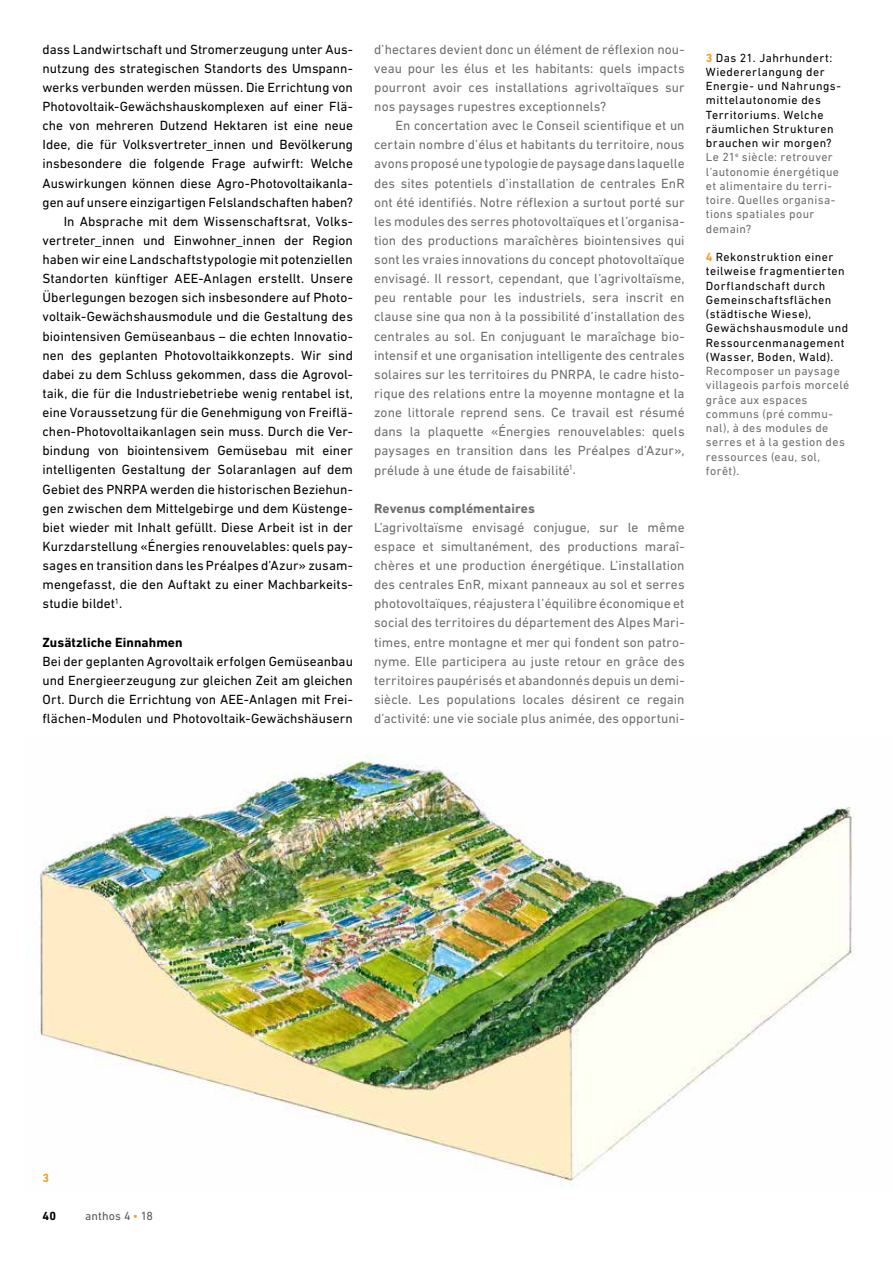
<style>
.page{position:relative;width:893px;height:1263px;background:#fff}
.page>*{position:absolute;margin:0;border:0;box-sizing:border-box;transform-origin:0 0}
.t1{font:13.5px/19.2px "DIN Next LT Pro";letter-spacing:.005em;color:#6e6e6e;text-align:justify}
.t2{font:13.5px/19.2px "DIN Next LT Pro";letter-spacing:.005em;color:#000;text-align:justify}
.t3{font:700 13.5px "DIN Next LT Pro";letter-spacing:.01em;color:#6e6e6e}
.t4{font:700 13.5px "DIN Next LT Pro";letter-spacing:.005em;color:#000}
.t5{font:12px/14.2px "DIN Next LT Pro";letter-spacing:.04em;color:#000}
.t6{font:12px/14.2px "DIN Next LT Pro";letter-spacing:.03em;color:#6e6e6e}
.t7{font:12px "DIN Next LT Pro";letter-spacing:.01em;color:#565655}
.t8{font:700 12px "DIN Next LT Pro";color:#000}
.t9{font:700 12px "DIN Next LT Pro";color:#f59b2b}
.s1{font-weight:700;color:#f59b2b}
.s2{color:#6e6e6e}
.s3{color:#f59b2b}
</style>
<div class="page">
<img style="left:38px;top:755px;width:817px;height:432px">
<p class="t2" style="left:43px;top:39px;width:312px">dass Landwirtschaft und Stromerzeugung unter Aus-</p>
<p class="t2" style="left:43px;top:58px;width:312px">nutzung des strategischen Standorts des Umspann-</p>
<p class="t2" style="left:43px;top:77px;width:312px">werks verbunden werden müssen. Die Errichtung von</p>
<p class="t2" style="left:43px;top:97px;width:312px">Photovoltaik-Gewächshauskomplexen auf einer Flä-</p>
<p class="t2" style="left:43px;top:116px;width:312px">che von mehreren Dutzend Hektaren ist eine neue</p>
<p class="t2" style="left:43px;top:135px;width:312px">Idee, die für Volksvertreter_innen und Bevölkerung</p>
<p class="t2" style="left:43px;top:154px;width:312px">insbesondere die folgende Frage aufwirft: Welche</p>
<p class="t2" style="left:43px;top:173px;width:312px">Auswirkungen können diese Agro-Photovoltaikanla-</p>
<p class="t2" style="left:43px;top:192px;width:312px">gen auf unsere einzigartigen Felslandschaften haben?</p>
<p class="t2" style="left:64px;top:211px;width:291px">In Absprache mit dem Wissenschaftsrat, Volks-</p>
<p class="t2" style="left:43px;top:231px;width:312px">vertreter_innen und Einwohner_innen der Region</p>
<p class="t2" style="left:43px;top:250px;width:312px">haben wir eine Landschaftstypologie mit potenziellen</p>
<p class="t2" style="left:43px;top:269px;width:312px">Standorten künftiger AEE-Anlagen erstellt. Unsere</p>
<p class="t2" style="left:43px;top:288px;width:312px">Überlegungen bezogen sich insbesondere auf Photo-</p>
<p class="t2" style="left:43px;top:307px;width:312px">voltaik-Gewächshausmodule und die Gestaltung des</p>
<p class="t2" style="left:43px;top:326px;width:312px">biointensiven Gemüseanbaus – die echten Innovatio-</p>
<p class="t2" style="left:43px;top:345px;width:312px">nen des geplanten Photovoltaikkonzepts. Wir sind</p>
<p class="t2" style="left:43px;top:364px;width:312px">dabei zu dem Schluss gekommen, dass die Agrovol-</p>
<p class="t2" style="left:43px;top:384px;width:312px">taik, die für die Industriebetriebe wenig rentabel ist,</p>
<p class="t2" style="left:43px;top:403px;width:312px">eine Voraussetzung für die Genehmigung von Freiflä-</p>
<p class="t2" style="left:43px;top:422px;width:312px">chen-Photovoltaikanlagen sein muss. Durch die Ver-</p>
<p class="t2" style="left:43px;top:441px;width:312px">bindung von biointensivem Gemüsebau mit einer</p>
<p class="t2" style="left:43px;top:460px;width:312px">intelligenten Gestaltung der Solaranlagen auf dem</p>
<p class="t2" style="left:43px;top:479px;width:312px">Gebiet des PNRPA werden die historischen Beziehun-</p>
<p class="t2" style="left:43px;top:498px;width:312px">gen zwischen dem Mittelgebirge und dem Küstenge-</p>
<p class="t2" style="left:43px;top:517px;width:312px">biet wieder mit Inhalt gefüllt. Diese Arbeit ist in der</p>
<p class="t2" style="left:43px;top:537px;width:312px">Kurzdarstellung «Énergies renouvelables: quels pay-</p>
<p class="t2" style="left:43px;top:556px;width:312px">sages en transition dans les Préalpes d’Azur» zusam-</p>
<p class="t2" style="left:43px;top:575px;width:312px">mengefasst, die den Auftakt zu einer Machbarkeits-</p>
<p class="t2" style="left:43px;top:594px;width:81px">studie bildet<sup>1</sup>.</p>
<p class="t4" style="left:43px;top:634px;width:142px">Zusätzliche Einnahmen</p>
<p class="t2" style="left:43px;top:651px;width:312px">Bei der geplanten Agrovoltaik erfolgen Gemüseanbau und Energieerzeugung zur gleichen Zeit am gleichen Ort. Durch die Errichtung von AEE-Anlagen mit Frei&shy;flächen-Modulen und Photovoltaik-Gewächshäusern</p>
<p class="t1" style="left:374px;top:39px;width:312px">d’hectares devient donc un élément de réflexion nou&shy;veau pour les élus et les habitants: quels impacts pourront avoir ces installations agrivoltaïques sur nos paysages rupestres exceptionnels?</p>
<p class="t1" style="left:374px;top:116px;width:312px;text-indent:21px">En concertation avec le Conseil scientifique et un certain nombre d’élus et habitants du territoire, nous avons proposé une typologie de paysage dans laquelle des sites potentiels d’installation de centrales EnR ont été identifiés. Notre réflexion a surtout porté sur les modules des serres photovoltaïques et l’organisa&shy;tion des productions maraîchères biointensives qui sont les vraies innovations du concept photovoltaïque envisagé. Il ressort, cependant, que l’agrivoltaïsme, peu rentable pour les industriels, sera inscrit en clause sine qua non à la possibilité d’installation des centrales au sol. En conjuguant le maraîchage bio&shy;intensif et une organisation intelligente des centrales solaires sur les territoires du PNRPA, le cadre histo&shy;rique des relations entre la moyenne montagne et la zone littorale reprend sens. Ce travail est résumé dans la plaquette «Énergies renouvelables: quels paysages en transition dans les Préalpes d’Azur», prélude à une étude de faisabilité<sup>1</sup>.</p>
<p class="t3" style="left:374px;top:500px;width:162px">Revenus complémentaires</p>
<p class="t1" style="left:374px;top:517px;width:312px">L’agrivoltaïsme envisagé conjugue, sur le même espace et simultanément, des productions maraî&shy;chères et une production énergétique. L’installation des centrales EnR, mixant panneaux au sol et serres photovoltaïques, réajustera l’équilibre économique et social des territoires du département des Alpes Mari&shy;times, entre montagne et mer qui fondent son patro&shy;nyme. Elle participera au juste retour en grâce des territoires paupérisés et abandonnés depuis un demi&shy;siècle. Les populations locales désirent ce regain d’activité: une vie sociale plus animée, des opportuni-</p>
<p class="t5" style="left:706px;top:50px;width:137px"><span class="s1">3</span> Das 21. Jahrhundert:<br>Wiedererlangung der<br>Energie- und Nahrungs&shy;mittelautonomie des<br>Territoriums. Welche räumlichen Strukturen brauchen wir morgen?<br><span class="s2">Le 21</span><sup>e</sup> <span class="s2">siècle: retrouver l’autonomie énergétique et alimentaire du terri&shy;toire. Quelles organisa&shy;tions spatiales pour demain?</span></p>
<p class="t5" style="left:706px;top:250px;width:144px"><span class="s1">4</span> Rekonstruktion einer teilweise fragmentierten<br>Dorflandschaft durch<br>Gemeinschaftsflächen (städtische Wiese),<br>Gewächshausmodule und<br>Ressourcenmanagement (Wasser, Boden, Wald).</p>
<p class="t6" style="left:706px;top:364px;width:145px">Recomposer un paysage villageois parfois morcelé grâce aux espaces communs (pré commu&shy;nal), à des modules de serres et à la gestion des ressources (eau, sol, forêt).</p>
<p class="t9" style="left:43px;top:1171px;width:8px">3</p>
<p class="t8" style="left:43px;top:1209px;width:15px">40</p>
<p class="t7" style="left:85px;top:1209px;width:69px">anthos 4 <span class="s3">•</span> 18</p>
</div>
